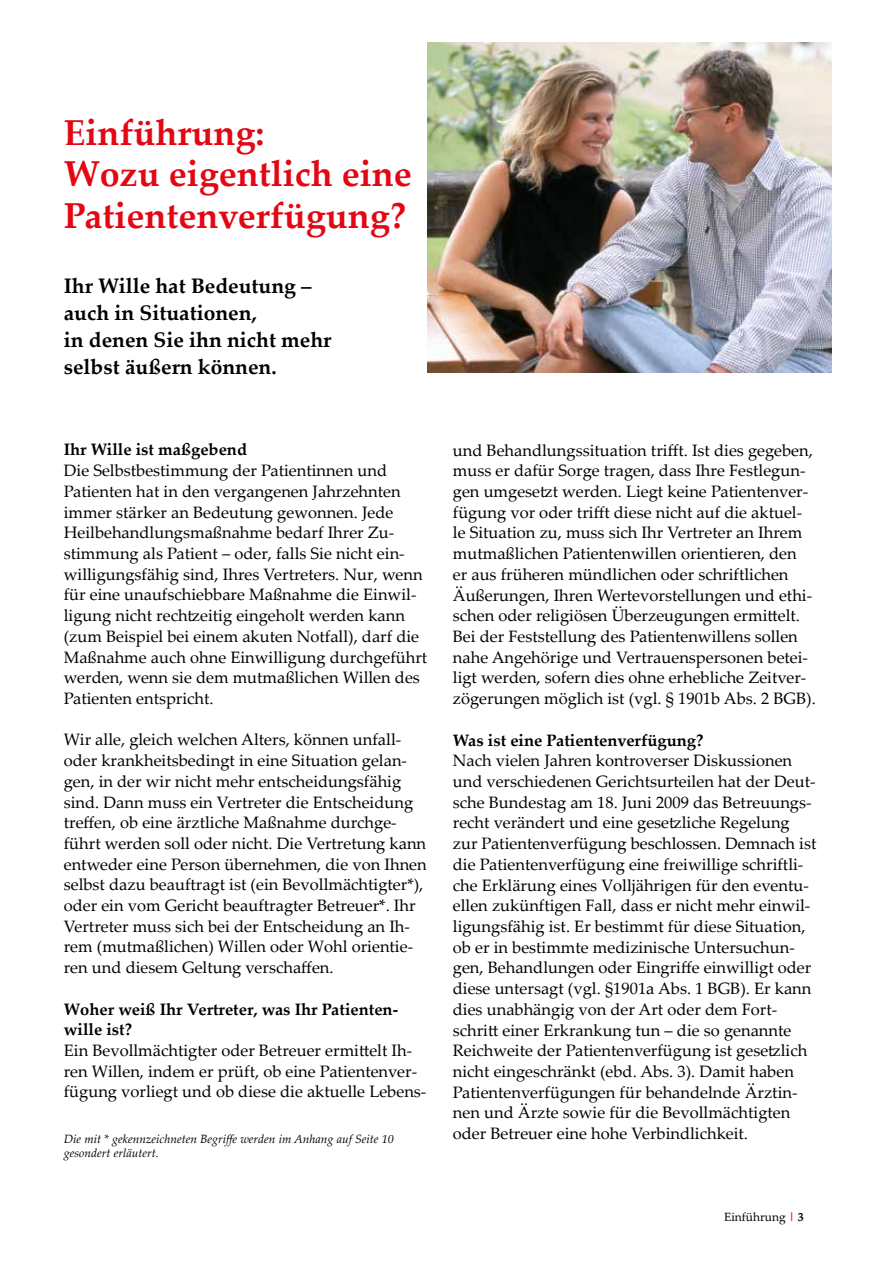
<style>
.page{position:relative;width:893px;height:1263px;background:#fff}
.page>*{position:absolute;margin:0;border:0;box-sizing:border-box;transform-origin:0 0}
.t1{font:700 36px/41.4px "Palatino Linotype";color:#e30613}
.t2{font:700 21px/27px "Palatino Linotype";color:#000}
.t3{font:16.5px/20.7px "Palatino Linotype";color:#000}
.t4{font:700 16.5px/20.7px "Palatino Linotype";color:#000}
.t5{font:italic 12px "Palatino Linotype";color:#000}
.t6{font:12px "Palatino Linotype";color:#000}
.s1{font-weight:700;color:#e30613}
.s2{font-weight:700}
</style>
<div class="page">
<img style="left:427px;top:43px;width:405px;height:330px">
<h1 class="t1" style="left:64px;top:111px;width:349px">Einführung:<br>Wozu eigentlich eine<br>Patientenverfügung?</h1>
<p class="t2" style="left:64px;top:271px;width:269px">Ihr Wille hat Bedeutung – auch in Situationen,<br>in denen Sie ihn nicht mehr selbst äußern können.</p>
<p class="t4" style="left:64px;top:439px;width:185px">Ihr Wille ist maßgebend</p>
<p class="t3" style="left:64px;top:460px;width:365px">Die Selbstbestimmung der Patientinnen und Patienten hat in den vergangenen Jahrzehnten immer stärker an Bedeutung gewonnen. Jede Heilbehandlungsmaßnahme bedarf Ihrer Zu&shy;stimmung als Patient – oder, falls Sie nicht ein&shy;willigungsfähig sind, Ihres Vertreters. Nur, wenn für eine unaufschiebbare Maßnahme die Einwil&shy;ligung nicht rechtzeitig eingeholt werden kann (zum Beispiel bei einem akuten Notfall), darf die Maßnahme auch ohne Einwilligung durchgeführt werden, wenn sie dem mutmaßlichen Willen des Patienten entspricht.</p>
<p class="t3" style="left:64px;top:729px;width:365px">Wir alle, gleich welchen Alters, können unfall&shy;oder krankheitsbedingt in eine Situation gelan&shy;gen, in der wir nicht mehr entscheidungsfähig sind. Dann muss ein Vertreter die Entscheidung treffen, ob eine ärztliche Maßnahme durchge&shy;führt werden soll oder nicht. Die Vertretung kann entweder eine Person übernehmen, die von Ihnen selbst dazu beauftragt ist (ein Bevollmächtigter*), oder ein vom Gericht beauftragter Betreuer*. Ihr Vertreter muss sich bei der Entscheidung an Ih&shy;rem (mutmaßlichen) Willen oder Wohl orientie&shy;ren und diesem Geltung verschaffen.</p>
<p class="t4" style="left:64px;top:998px;width:336px">Woher weiß Ihr Vertreter, was Ihr Patienten&shy;wille ist?</p>
<p class="t3" style="left:64px;top:1039px;width:364px">Ein Bevollmächtigter oder Betreuer ermittelt Ih&shy;ren Willen, indem er prüft, ob eine Patientenver&shy;fügung vorliegt und ob diese die aktuelle Lebens-</p>
<p class="t5" style="left:64px;top:1130px;width:331px">Die mit * gekennzeichneten Begriffe werden im Anhang auf Seite 10</p>
<p class="t5" style="left:64px;top:1144px;width:96px">gesondert erläutert.</p>
<p class="t3" style="left:453px;top:439px;width:364px">und Behandlungssituation trifft. Ist dies gegeben, muss er dafür Sorge tragen, dass Ihre Festlegun&shy;gen umgesetzt werden. Liegt keine Patientenver&shy;fügung vor oder trifft diese nicht auf die aktuel&shy;le Situation zu, muss sich Ihr Vertreter an Ihrem mutmaßlichen Patientenwillen orientieren, den<br>er aus früheren mündlichen oder schriftlichen Äußerungen, Ihren Wertevorstellungen und ethi&shy;schen oder religiösen Überzeugungen ermittelt.<br>Bei der Feststellung des Patientenwillens sollen nahe Angehörige und Vertrauenspersonen betei&shy;ligt werden, sofern dies ohne erhebliche Zeitver&shy;zögerungen möglich ist (vgl. § 1901b Abs. 2 BGB).</p>
<p class="t4" style="left:453px;top:729px;width:252px">Was ist eine Patientenverfügung?</p>
<p class="t3" style="left:453px;top:750px;width:365px">Nach vielen Jahren kontroverser Diskussionen und verschiedenen Gerichtsurteilen hat der Deut&shy;sche Bundestag am 18. Juni 2009 das Betreuungs&shy;recht verändert und eine gesetzliche Regelung zur Patientenverfügung beschlossen. Demnach ist die Patientenverfügung eine freiwillige schriftli&shy;che Erklärung eines Volljährigen für den eventu&shy;ellen zukünftigen Fall, dass er nicht mehr einwil&shy;ligungsfähig ist. Er bestimmt für diese Situation, ob er in bestimmte medizinische Untersuchun&shy;gen, Behandlungen oder Eingriffe einwilligt oder diese untersagt (vgl. §1901a Abs. 1 BGB). Er kann dies unabhängig von der Art oder dem Fort&shy;schritt einer Erkrankung tun – die so genannte Reichweite der Patientenverfügung ist gesetzlich nicht eingeschränkt (ebd. Abs. 3). Damit haben Patientenverfügungen für behandelnde Ärztin&shy;nen und Ärzte sowie für die Bevollmächtigten</p>
<p class="t3" style="left:453px;top:1122px;width:297px">oder Betreuer eine hohe Verbindlichkeit.</p>
<p class="t6" style="left:724px;top:1209px;width:81px">Einführung <span class="s1">|</span> <span class="s2">3</span></p>
</div>
